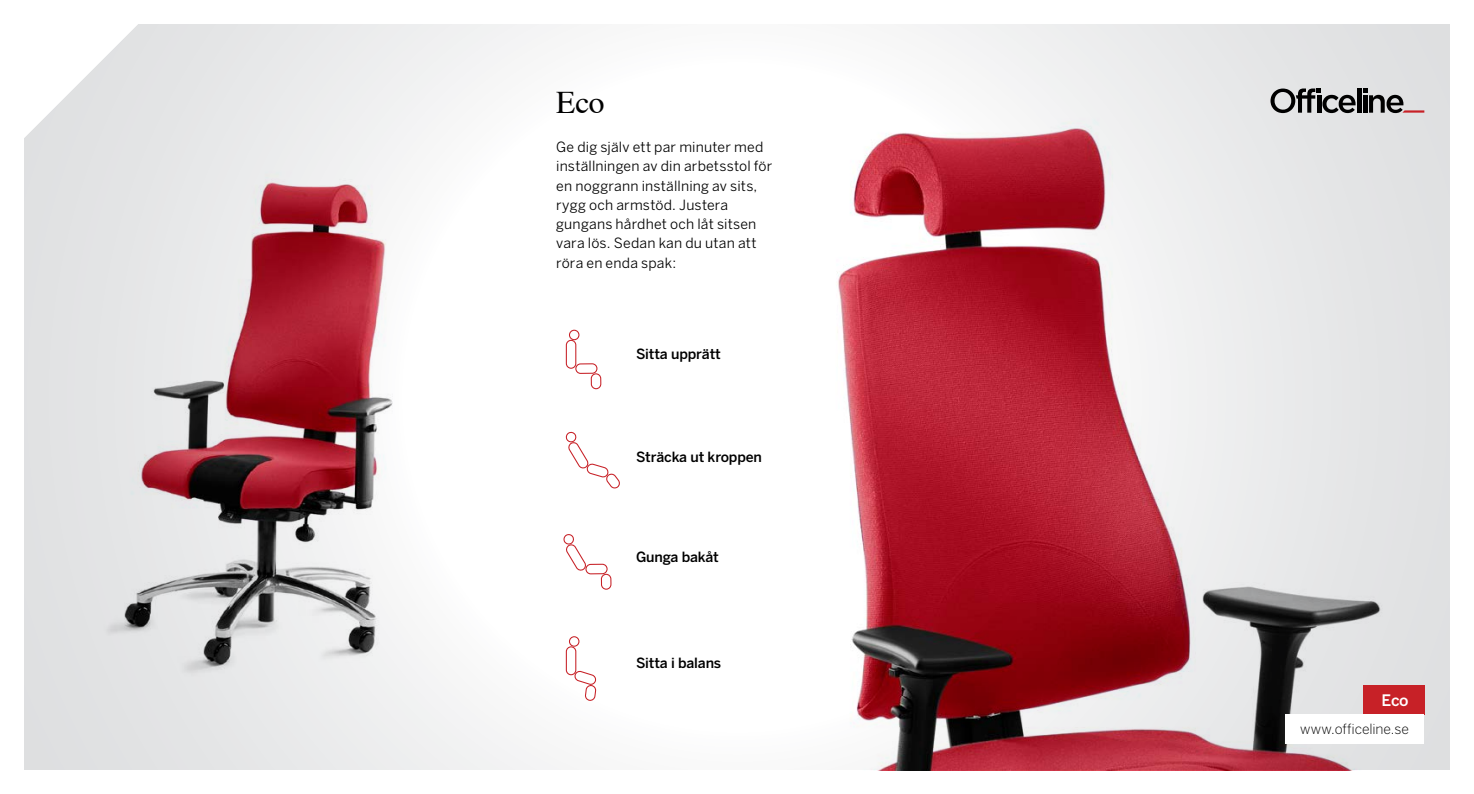
<style>
.page{position:relative;width:1474px;height:794px;background:#fff}
.page>*{position:absolute;margin:0;border:0;box-sizing:border-box;transform-origin:0 0}
.t1{font:31.5px "Times";color:#000}
.t2{font:500 15.75px "Benton Sans";color:#fff}
.t3{font:14px/19.2px "Benton Sans";letter-spacing:.015em;color:#000}
.t4{font:500 14px "Benton Sans";letter-spacing:-.01em;color:#000}
.t5{font:300 14px "Benton Sans";letter-spacing:-.005em;color:#000}
</style>
<div class="page">
<svg style="left:25px;top:25px;width:536px;height:744px"></svg>
<img style="left:837px;top:25px;width:613px;height:745px">
<div style="left:1363px;top:685px;width:61px;height:29px;background:#c72127"></div>
<div style="left:1285px;top:714px;width:139px;height:30px;background:#fff"></div>
<svg style="left:25px;top:24px;width:145px;height:68px"></svg>
<img style="left:24px;top:92px;width:593px;height:660px">
<div style="left:569px;top:330px;width:10px;height:10px;border:1px solid #c72127;border-radius:50%"></div>
<div style="left:566px;top:340px;width:10px;height:29px;border:1px solid #c72127;border-radius:5px"></div>
<svg style="left:575px;top:323px;width:27px;height:66px"></svg>
<div style="left:569px;top:636px;width:10px;height:10px;border:1px solid #c72127;border-radius:50%"></div>
<div style="left:566px;top:646px;width:10px;height:29px;border:1px solid #c72127;border-radius:5px"></div>
<svg style="left:573px;top:670px;width:24px;height:31px"></svg>
<svg style="left:562px;top:523px;width:50px;height:67px"></svg>
<svg style="left:565px;top:431px;width:55px;height:57px"></svg>
<p class="t1" style="left:556px;top:73px;width:50px">Eco</p>
<p class="t3" style="left:556px;top:137px;width:218px">Ge dig själv ett par minuter med inställningen av din arbetsstol för en noggrann inställning av sits, rygg och armstöd. Justera gungans hårdhet och låt sitsen vara lös. Sedan kan du utan att röra en enda spak:</p>
<p class="t4" style="left:636px;top:346px;width:86px">Sitta upprätt</p>
<p class="t4" style="left:636px;top:449px;width:127px">Sträcka ut kroppen</p>
<p class="t4" style="left:636px;top:548px;width:84px">Gunga bakåt</p>
<p class="t4" style="left:636px;top:655px;width:87px">Sitta i balans</p>
<p class="t2" style="left:1381px;top:690px;width:29px">Eco</p>
<p class="t5" style="left:1300px;top:721px;width:110px">www.officeline.se</p>
</div>
